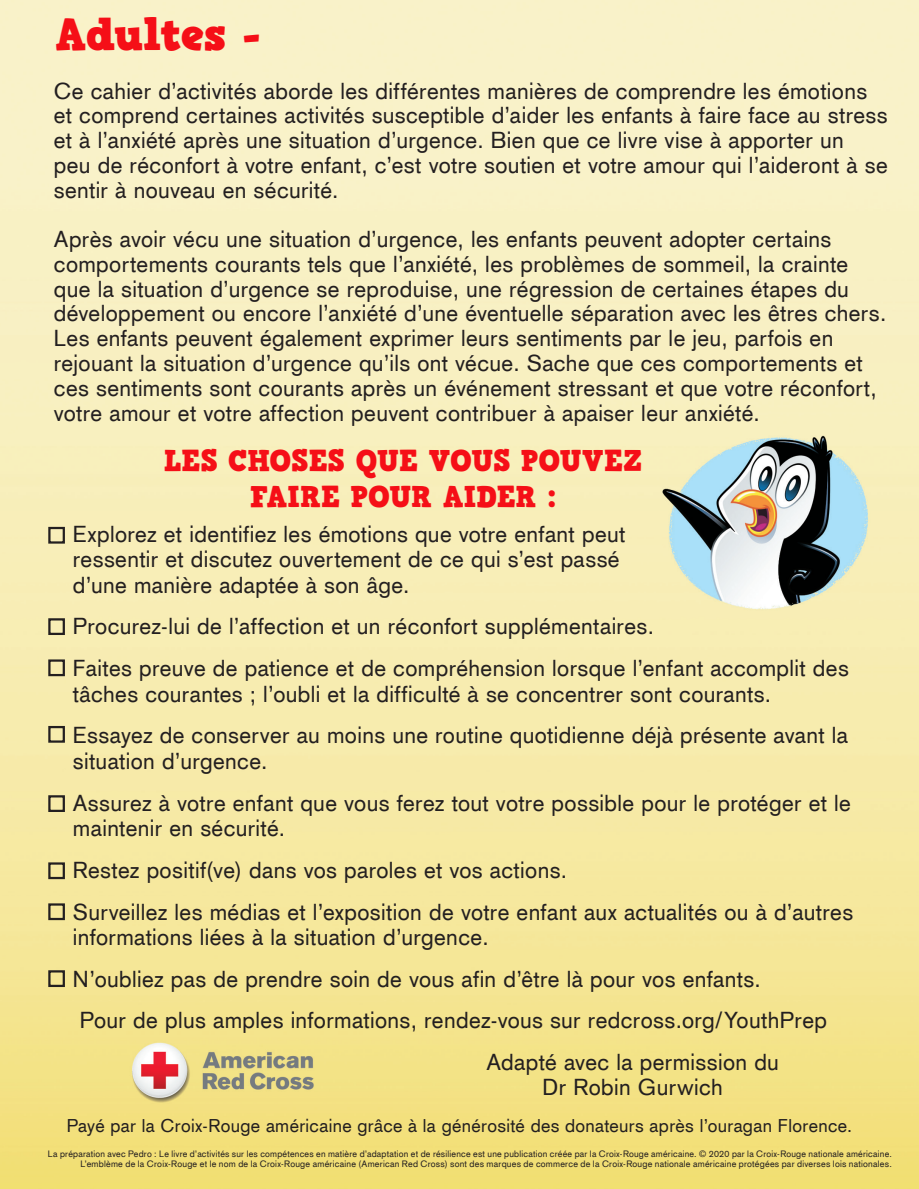
<style>
.page{position:relative;width:919px;height:1189px;background:#fff}
.page>*{position:absolute;margin:0;border:0;box-sizing:border-box;transform-origin:0 0}
.back_Headers{font:45px "HVD Comic Serif Pro";letter-spacing:-.02em;color:#f50f17}
.inside_cover_headers{font:30px/36px "HVD Comic Serif Pro";letter-spacing:-.01em;color:#f50f17;text-align:center}
.Back_text{font:22.5px/24.8px "Akzidenz Grotesk";letter-spacing:.015em;color:#231f20}
.Back_text-2{font:18px "Akzidenz Grotesk";letter-spacing:.015em;color:#231f20}
.Back_text-3{font:9px "Akzidenz Grotesk CE";letter-spacing:.025em;color:#231f20}
</style>
<div class="page">
<img style="left:0;top:0;width:918px;height:1188px">
<div style="left:48px;top:526px;width:17px;height:17px;border:2px solid #231f20"></div>
<div style="left:48px;top:618px;width:17px;height:17px;border:2px solid #231f20"></div>
<div style="left:48px;top:659px;width:17px;height:17px;border:2px solid #231f20"></div>
<div style="left:48px;top:725px;width:17px;height:17px;border:2px solid #231f20"></div>
<div style="left:48px;top:795px;width:17px;height:16px;border:2px solid #231f20"></div>
<div style="left:48px;top:862px;width:17px;height:17px;border:2px solid #231f20"></div>
<div style="left:48px;top:903px;width:17px;height:16px;border:2px solid #231f20"></div>
<div style="left:48px;top:970px;width:17px;height:16px;border:2px solid #231f20"></div>
<p class="back_Headers" style="left:55px;top:0;width:207px">Adultes -</p>
<p class="Back_text" style="left:54px;top:78px;width:835px">Ce cahier d’activités aborde les différentes manières de comprendre les émotions et comprend certaines activités susceptible d’aider les enfants à faire face au stress et à l’anxiété après une situation d’urgence. Bien que ce livre vise à apporter un<br>peu de réconfort à votre enfant, c’est votre soutien et votre amour qui l’aideront à se sentir à nouveau en sécurité.</p>
<p class="Back_text" style="left:54px;top:226px;width:833px">Après avoir vécu une situation d’urgence, les enfants peuvent adopter certains comportements courants tels que l’anxiété, les problèmes de sommeil, la crainte que la situation d’urgence se reproduise, une régression de certaines étapes du développement ou encore l’anxiété d’une éventuelle séparation avec les êtres chers.<br>Les enfants peuvent également exprimer leurs sentiments par le jeu, parfois en rejouant la situation d’urgence qu’ils ont vécue. Sache que ces comportements et ces sentiments sont courants après un événement stressant et que votre réconfort, votre amour et votre affection peuvent contribuer à apaiser leur anxiété.</p>
<p class="inside_cover_headers" style="left:164px;top:443px;width:479px">LES CHOSES QUE VOUS POUVEZ<br>FAIRE POUR AIDER :</p>
<p class="Back_text" style="left:73px;top:520px;width:554px;line-height:25.5px">Explorez et identifiez les émotions que votre enfant peut ressentir et discutez ouvertement de ce qui s’est passé d’une manière adaptée à son âge.</p>
<p class="Back_text" style="left:73px;top:613px;width:582px">Procurez-lui de l’affection et un réconfort supplémentaires.</p>
<p class="Back_text" style="left:73px;top:655px;width:777px;line-height:25.5px">Faites preuve de patience et de compréhension lorsque l’enfant accomplit des tâches courantes ; l’oubli et la difficulté à se concentrer sont courants.</p>
<p class="Back_text" style="left:73px;top:722px;width:776px;line-height:25.5px">Essayez de conserver au moins une routine quotidienne déjà présente avant la situation d’urgence.</p>
<p class="Back_text" style="left:73px;top:789px;width:779px;line-height:25.5px">Assurez à votre enfant que vous ferez tout votre possible pour le protéger et le maintenir en sécurité.</p>
<p class="Back_text" style="left:73px;top:857px;width:495px">Restez positif(ve) dans vos paroles et vos actions.</p>
<p class="Back_text" style="left:73px;top:898px;width:781px;line-height:25.5px">Surveillez les médias et l’exposition de votre enfant aux actualités ou à d’autres informations liées à la situation d’urgence.</p>
<p class="Back_text" style="left:73px;top:966px;width:689px">N’oubliez pas de prendre soin de vous afin d’être là pour vos enfants.</p>
<p class="Back_text" style="left:80px;top:1007px;width:748px">Pour de plus amples informations, rendez-vous sur redcross.org/YouthPrep</p>
<p class="Back_text" style="left:486px;top:1048px;width:294px;line-height:25.5px;text-align:center">Adapté avec la permission du<br>Dr Robin Gurwich</p>
<p class="Back_text-2" style="left:67px;top:1113px;width:786px">Payé par la Croix-Rouge américaine grâce à la générosité des donateurs après l’ouragan Florence.</p>
<p class="Back_text-3" style="left:48px;top:1147px;width:845px">La préparation avec Pedro : Le livre d’activités sur les compétences en matière d’adaptation et de résilience est une publication créée par la Croix-Rouge américaine. © 2020 par la Croix-Rouge nationale américaine.</p>
<p class="Back_text-3" style="left:80px;top:1158px;width:812px">L’emblème de la Croix-Rouge et le nom de la Croix-Rouge américaine (American Red Cross) sont des marques de commerce de la Croix-Rouge nationale américaine protégées par diverses lois nationales.</p>
</div>
